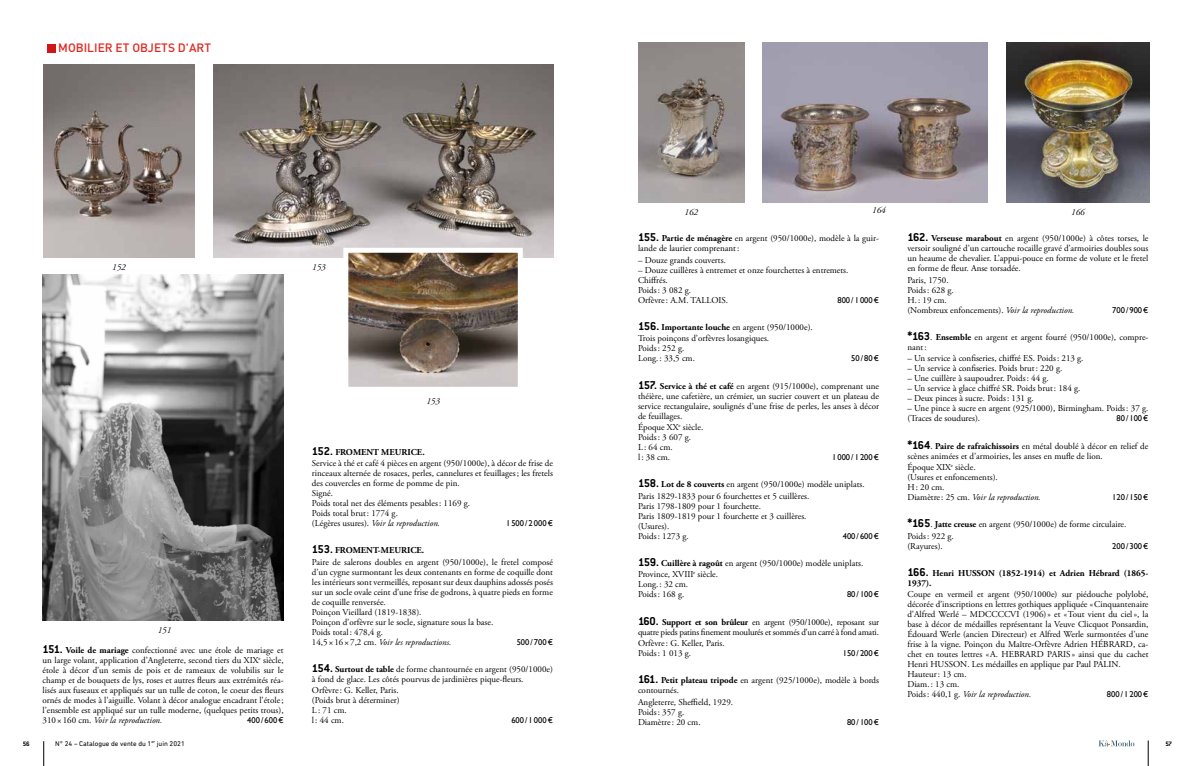
<style>
.page{position:relative;width:1191px;height:766px;background:#fff}
.page>*{position:absolute;margin:0;border:0;box-sizing:border-box;transform-origin:0 0}
.t1{font:500 12px "DIN";color:#e5241d}
.t2{font:9px/10px "Adobe Garamond Pro";color:#000}
.t3{font:9px/10px "Adobe Garamond Pro";letter-spacing:-.02em;color:#000}
.t4{font:700 9px/10px "Adobe Garamond Pro";color:#000}
.t5{font:italic 9px "Adobe Garamond Pro";color:#000}
.t6{font:8.5px "Gill Sans";color:#000}
.t7{font:7px "DIN Next Rounded LT Pro";color:#000}
.t8{font:700 7px "Conduit ITC";color:#000}
.s1{font-family:"Conduit ITC";font-weight:700;font-size:12.5px}
.s2{font-weight:700}
.s3{font-style:italic}
.s4{font-family:"Conduit ITC";font-size:12.5px}
</style>
<div class="page">
<svg style="left:43px;top:741px;width:1px;height:24px"></svg>
<svg style="left:1148px;top:740px;width:1px;height:25px"></svg>
<svg style="left:1098px;top:740px;width:36px;height:6px"></svg>
<img style="left:763px;top:43px;width:224px;height:159px">
<img style="left:638px;top:43px;width:106px;height:159px">
<img style="left:214px;top:64px;width:339px;height:193px">
<img style="left:43px;top:64px;width:151px;height:193px">
<img style="left:43px;top:274px;width:240px;height:346px">
<div style="left:47px;top:44px;width:8px;height:8px;background:#cd1719"></div>
<img style="left:349px;top:254px;width:168px;height:131px">
<div style="left:343px;top:248px;width:180px;height:143px;border:5px solid #fff"></div>
<img style="left:1006px;top:43px;width:143px;height:159px">
<h1 class="t1" style="left:58px;top:40px;width:154px">MOBILIER ET OBJETS D'ART</h1>
<p class="t5" style="left:112px;top:261px;width:15px">152</p>
<p class="t5" style="left:312px;top:261px;width:15px">153</p>
<p class="t5" style="left:426px;top:395px;width:15px">153</p>
<p class="t5" style="left:158px;top:624px;width:15px">151</p>
<p class="t2" style="left:43px;top:645px;width:242px;text-align:justify"><span class="s1">151.</span> <span class="s2">Voile de mariage</span> confectionné avec une étole de mariage et un large volant, application d’Angleterre, second tiers du XIX<sup>e</sup> siècle, étole à décor d’un semis de pois et de rameaux de volubilis sur le champ et de bouquets de lys, roses et autres fleurs aux extrémités réa&shy;lisés aux fuseaux et appliqués sur un tulle de coton, le coeur des fleurs ornés de modes à l’aiguille. Volant à décor analogue encadrant l’étole; l’ensemble est appliqué sur un tulle moderne, (quelques petits trous), 310×160 cm. <span class="s3">Voir la reproduction.</span></p>
<p class="t6" style="left:247px;top:715px;width:38px">400 /600€</p>
<p class="t2" style="left:312px;top:446px;width:242px;line-height:11.4px"><span class="s1">152.</span> <span class="s2">FROMENT MEURICE.<br></span>Service à thé et café 4 pièces en argent (950/1000e), à décor de frise de</p>
<p class="t2" style="left:312px;top:468px;width:242px">rinceaux alternée de rosaces, perles, cannelures et feuillages; les fretels des couvercles en forme de pomme de pin.<br>Signé.<br>Poids total net des éléments pesables: 1169 g.<br>Poids total brut: 1774 g.<br>(Légères usures). <span class="s3">Voir la reproduction.</span></p>
<p class="t6" style="left:506px;top:518px;width:48px">1500/2000€</p>
<p class="t2" style="left:312px;top:545px;width:242px;line-height:11.4px"><span class="s1">153.</span> <span class="s2">FROMENT-MEURICE.<br></span>Paire de salerons doubles en argent (950/1000e), le fretel composé</p>
<p class="t2" style="left:312px;top:567px;width:242px">d’un cygne surmontant les deux contenants en forme de coquille dont les intérieurs sont vermeillés, reposant sur deux dauphins adossés posés sur un socle ovale ceint d’une frise de godrons, à quatre pieds en forme de coquille renversée.<br>Poinçon Vieillard (1819-1838).<br>Poinçon d’orfèvre sur le socle, signature sous la base.<br>Poids total : 478,4 g.<br>14,5×16×7,2 cm. <span class="s3">Voir les reproductions.</span></p>
<p class="t6" style="left:516px;top:636px;width:38px">500/700€</p>
<p class="t2" style="left:312px;top:664px;width:242px"><span class="s1">154.</span> <span class="s2">Surtout de table</span> de forme chantournée en argent (950/1000e) à fond de glace. Les côtés pourvus de jardinières pique-fleurs.</p>
<p class="t2" style="left:312px;top:685px;width:89px">Orfèvre: G. Keller, Paris. (Poids brut à déterminer)<br>L: 71 cm.<br>l: 44 cm.</p>
<p class="t6" style="left:511px;top:715px;width:43px">600/1000€</p>
<p class="t5" style="left:684px;top:206px;width:15px">162</p>
<p class="t5" style="left:872px;top:205px;width:15px">164</p>
<p class="t5" style="left:1071px;top:206px;width:15px">166</p>
<p class="t2" style="left:638px;top:233px;width:242px"><span class="s1">155.</span> <span class="s2">Partie de ménagère</span> en argent (950/1000e), modèle à la guir&shy;lande de laurier comprenant:</p>
<p class="t2" style="left:638px;top:255px;width:89px">– Douze grands couverts.</p>
<p class="t2" style="left:638px;top:265px;width:212px">– Douze cuillères à entremet et onze fourchettes à entremets.<br>Chiffrés.<br>Poids: 3 082 g.<br>Orfèvre: A.M. TALLOIS.</p>
<p class="t6" style="left:837px;top:295px;width:43px">800/1000€</p>
<p class="t2" style="left:638px;top:321px;width:176px;line-height:11.4px"><span class="s1">156.</span> <span class="s2">Importante louche</span> en argent (950/1000e).<br>Trois poinçons d’orfèvres losangiques.</p>
<p class="t2" style="left:638px;top:344px;width:58px">Poids: 252 g.<br>Long. : 33,5 cm.</p>
<p class="t6" style="left:851px;top:353px;width:29px">50/80€</p>
<p class="t2" style="left:638px;top:381px;width:242px;text-align:justify"><span class="s1">157.</span> <span class="s2">Service à thé et café</span> en argent (915/1000e), comprenant une théière, une cafetière, un crémier, un sucrier couvert et un plateau de service rectangulaire, soulignés d’une frise de perles, les anses à décor de feuillages.</p>
<p class="t2" style="left:638px;top:422px;width:67px">Époque XX<sup>e</sup> siècle.<br>Poids: 3 607 g.<br>L: 64 cm.<br>l : 38 cm.</p>
<p class="t6" style="left:832px;top:452px;width:48px">1000/1200€</p>
<p class="t2" style="left:638px;top:479px;width:228px;line-height:11.4px"><span class="s1">158.</span> <span class="s2">Lot de 8 couverts</span> en argent (950/1000e) modèle uniplats.<br>Paris 1829-1833 pour 6 fourchettes et 5 cuillères.</p>
<p class="t2" style="left:638px;top:501px;width:170px">Paris 1798-1809 pour 1 fourchette.<br>Paris 1809-1819 pour 1 fourchette et 3 cuillères. (Usures).<br>Poids: 1273 g.</p>
<p class="t6" style="left:842px;top:530px;width:38px">400/600€</p>
<p class="t2" style="left:638px;top:557px;width:227px;line-height:11.4px"><span class="s1">159.</span> <span class="s2">Cuillère à ragoût</span> en argent (950/1000e) modèle uniplats.<br>Province, XVIII<sup>e</sup> siècle.</p>
<p class="t2" style="left:638px;top:579px;width:52px">Long. : 32 cm.<br>Poids: 168 g.</p>
<p class="t6" style="left:847px;top:589px;width:34px">80/100€</p>
<p class="t3" style="left:638px;top:616px;width:242px"><span class="s1">160.</span> <span class="s2">Support et son brûleur</span> en argent (950/1000e), reposant sur quatre pieds patins finement moulurés et sommés d’un carré à fond amati.</p>
<p class="t2" style="left:638px;top:638px;width:88px">Orfèvre: G. Keller, Paris.<br>Poids: 1 013 g.</p>
<p class="t6" style="left:842px;top:648px;width:38px">150/200€</p>
<p class="t2" style="left:638px;top:675px;width:242px"><span class="s1">161.</span> <span class="s2">Petit plateau tripode</span> en argent (925/1000e), modèle à bords contournés.</p>
<p class="t2" style="left:638px;top:696px;width:97px">Angleterre, Sheffield, 1929.<br>Poids: 357 g.<br>Diamètre: 20 cm.</p>
<p class="t6" style="left:847px;top:716px;width:34px">80/100€</p>
<p class="t2" style="left:907px;top:233px;width:242px;text-align:justify"><span class="s1">162.</span> <span class="s2">Verseuse marabout</span> en argent (950/1000e) à côtes torses, le versoir souligné d’un cartouche rocaille gravé d’armoiries doubles sous un heaume de chevalier. L’appui-pouce en forme de volute et le fretel en forme de fleur. Anse torsadée.</p>
<p class="t2" style="left:907px;top:275px;width:169px">Paris, 1750.<br>Poids: 628 g.<br>H.: 19 cm.<br>(Nombreux enfoncements). <span class="s3">Voir la reproduction.</span></p>
<p class="t6" style="left:1112px;top:305px;width:38px">700/ 900€</p>
<p class="t2" style="left:907px;top:332px;width:242px"><span class="s1">*163</span>. <span class="s2">Ensemble</span> en argent et argent fourré (950/1000e), compre&shy;nant:</p>
<p class="t2" style="left:907px;top:354px;width:178px">– Un service à confiseries, chiffré ES. Poids: 213 g.</p>
<p class="t2" style="left:907px;top:364px;width:156px">– Un service à confiseries. Poids brut: 220 g.</p>
<p class="t2" style="left:907px;top:374px;width:143px">– Une cuillère à saupoudrer. Poids: 44 g.</p>
<p class="t2" style="left:907px;top:384px;width:174px">– Un service à glace chiffré SR. Poids brut: 184 g.</p>
<p class="t2" style="left:907px;top:394px;width:128px">– Deux pinces à sucre. Poids: 131 g.</p>
<p class="t2" style="left:907px;top:404px;width:242px">– Une pince à sucre en argent (925/1000), Birmingham. Poids: 37 g. (Traces de soudures).</p>
<p class="t6" style="left:1116px;top:413px;width:34px">80/100€</p>
<p class="t2" style="left:907px;top:441px;width:242px"><span class="s1">*164</span>. <span class="s2">Paire de rafraîchissoirs</span> en métal doublé à décor en relief de scènes animées et d’armoiries, les anses en mufle de lion.</p>
<p class="t2" style="left:907px;top:462px;width:135px">Époque XIX<sup>e</sup> siècle.<br>(Usures et enfoncements).<br>H: 20 cm.<br>Diamètre: 25 cm. <span class="s3">Voir la reproduction.</span></p>
<p class="t6" style="left:1112px;top:492px;width:38px">120/ 150€</p>
<p class="t2" style="left:907px;top:519px;width:220px;line-height:11.4px"><span class="s1">*165</span>. <span class="s2">Jatte creuse</span> en argent (950/1000e) de forme circulaire.<br>Poids: 922 g.</p>
<p class="t2" style="left:907px;top:541px;width:37px">(Rayures).</p>
<p class="t6" style="left:1112px;top:540px;width:38px">200/ 300€</p>
<p class="t4" style="left:907px;top:568px;width:242px"><span class="s4">166.</span> Henri HUSSON (1852-1914) et Adrien Hébrard (1865-<br>1937).</p>
<p class="t2" style="left:907px;top:589px;width:242px">Coupe en vermeil et argent (950/1000e) sur piédouche polylobé, décorée d’inscriptions en lettres gothiques appliquée «Cinquantenaire d’Alfred Werlé – MDCCCCVI (1906)» et «Tout vient du ciel», la base à décor de médailles représentant la Veuve Clicquot Ponsardin, Édouard Werle (ancien Directeur) et Alfred Werle surmontées d’une frise à la vigne. Poinçon du Maître-Orfèvre Adrien HÉBRARD, ca&shy;chet en toutes lettres «A. HEBRARD PARIS » ainsi que du cachet Henri HUSSON. Les médailles en applique par Paul PALIN.<br>Hauteur: 13 cm.<br>Diam.: 13 cm.<br>Poids: 440,1 g. <span class="s3">Voir la reproduction.</span></p>
<p class="t6" style="left:1106px;top:689px;width:43px">800/1200€</p>
<p class="t7" style="left:55px;top:739px;width:131px">N° 24 – Catalogue de vente du 1<sup>er</sup> juin 2021</p>
<p class="t8" style="left:23px;top:739px;width:9px">56</p>
<p class="t8" style="left:1165px;top:739px;width:8px">57</p>
</div>
